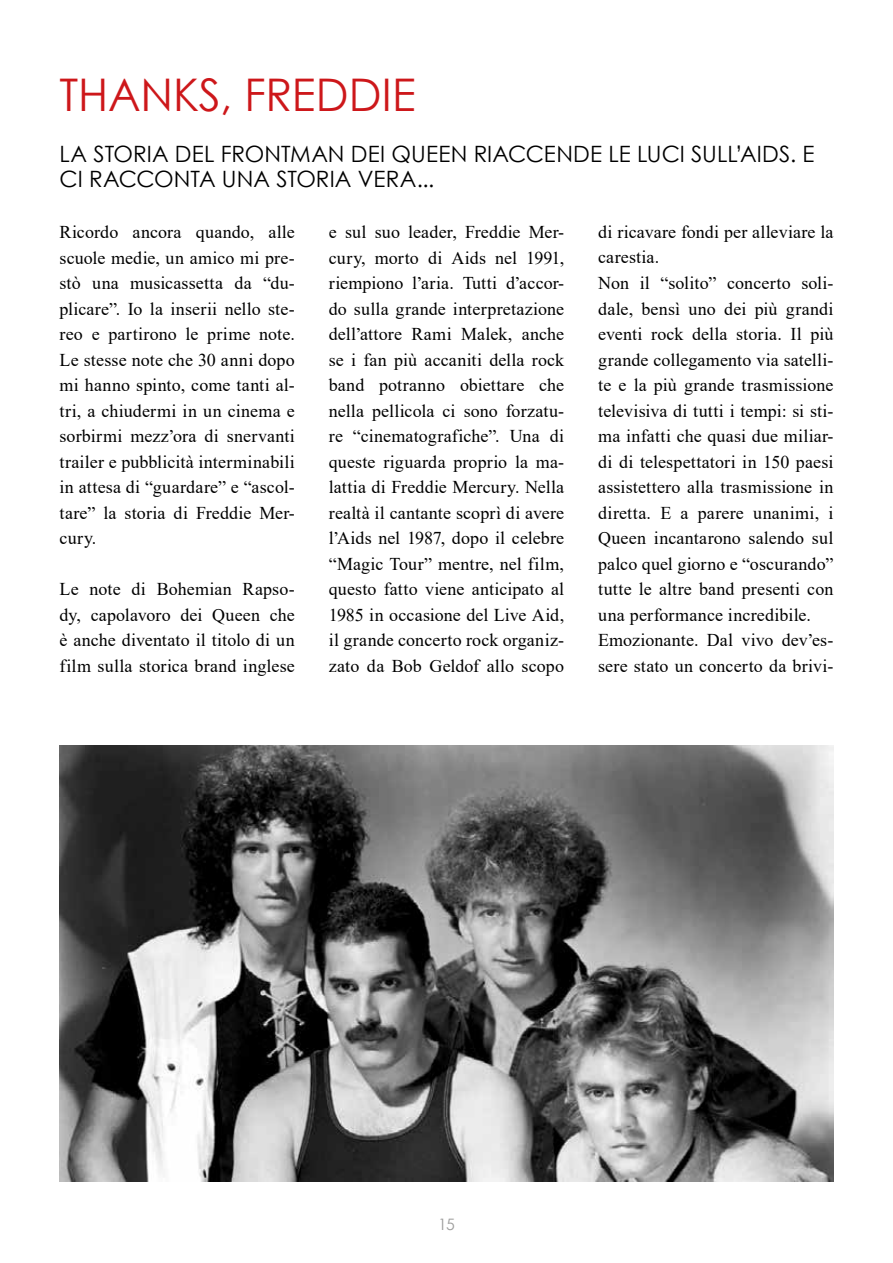
<style>
.page{position:relative;width:893px;height:1263px;background:#fff}
.page>*{position:absolute;margin:0;border:0;box-sizing:border-box;transform-origin:0 0}
.t1{font:45px "Century Gothic";color:#cd171a}
.t2{font:22.5px "Century Gothic";color:#000}
.t3{font:18px/25.5px "Times New Roman";letter-spacing:.01em;color:#000;text-align:justify}
.t4{font:15.75px "Century Gothic";color:#9d9d9c}
</style>
<div class="page">
<img style="left:60px;top:746px;width:773px;height:435px">
<h1 class="t1" style="left:60px;top:63px;width:358px">THANKS, FREDDIE</h1>
<p class="t2" style="left:60px;top:138px;width:48px">LA STORIA</p>
<p class="t2" style="left:175px;top:138px;width:14px">DEL</p>
<p class="t2" style="left:221px;top:138px;width:16px">FRONTMAN</p>
<p class="t2" style="left:351px;top:138px;width:12px">DEI</p>
<p class="t2" style="left:392px;top:138px;width:34px">QUEEN</p>
<p class="t2" style="left:474px;top:138px;width:15px">RIACCENDE</p>
<p class="t2" style="left:608px;top:138px;width:41px">LE LUCI</p>
<p class="t2" style="left:691px;top:138px;width:13px">SULL</p>
<p class="t2" style="left:735px;top:138px;width:81px">’AIDS . E</p>
<p class="t2" style="left:60px;top:163px;width:47px">CI RACCONTA</p>
<p class="t2" style="left:222px;top:163px;width:17px">UNA</p>
<p class="t2" style="left:276px;top:163px;width:14px">STORIA</p>
<p class="t2" style="left:358px;top:163px;width:16px">VERA</p>
<p class="t2" style="left:417px;top:163px;width:19px">...</p>
<p class="t3" style="left:60px;top:219px;width:237px">Ricordo ancora quando, alle scuole medie, un amico mi pre&shy;stò una musicassetta da “du&shy;plicare”. Io la inserii nello ste&shy;reo e partirono le prime note.<br>Le stesse note che 30 anni dopo mi hanno spinto, come tanti al&shy;tri, a chiudermi in un cinema e sorbirmi mezz’ora di snervanti trailer e pubblicità interminabili in attesa di “guardare” e “ascol&shy;tare” la storia di Freddie Mer&shy;cury.</p>
<p class="t3" style="left:60px;top:576px;width:237px">Le note di Bohemian Rapso&shy;dy, capolavoro dei Queen che è anche diventato il titolo di un film sulla storica brand inglese</p>
<p class="t3" style="left:329px;top:219px;width:237px">e sul suo leader, Freddie Mer&shy;cury, morto di Aids nel 1991, riempiono l’aria. Tutti d’accor&shy;do sulla grande interpretazione dell’attore Rami Malek, anche se i fan più accaniti della rock band potranno obiettare che nella pellicola ci sono forzatu&shy;re “cinematografiche”. Una di queste riguarda proprio la ma&shy;lattia di Freddie Mercury. Nella realtà il cantante scoprì di avere l’Aids nel 1987, dopo il celebre “Magic Tour” mentre, nel film, questo fatto viene anticipato al 1985 in occasione del Live Aid, il grande concerto rock organiz&shy;zato da Bob Geldof allo scopo</p>
<p class="t3" style="left:598px;top:219px;width:237px;text-align:left">di ricavare fondi per alleviare la carestia.<br>Non il “solito” concerto soli&shy;dale, bensì uno dei più grandi eventi rock della storia. Il più grande collegamento via satelli&shy;te e la più grande trasmissione televisiva di tutti i tempi: si sti&shy;ma infatti che quasi due miliar&shy;di di telespettatori in 150 paesi assistettero alla trasmissione in diretta. E a parere unanimi, i<br>Queen incantarono salendo sul palco quel giorno e “oscurando” tutte le altre band presenti con una performance incredibile.<br>Emozionante. Dal vivo dev’es&shy;sere stato un concerto da brivi-</p>
<p class="t4" style="left:438px;top:1213px;width:18px">15</p>
</div>
